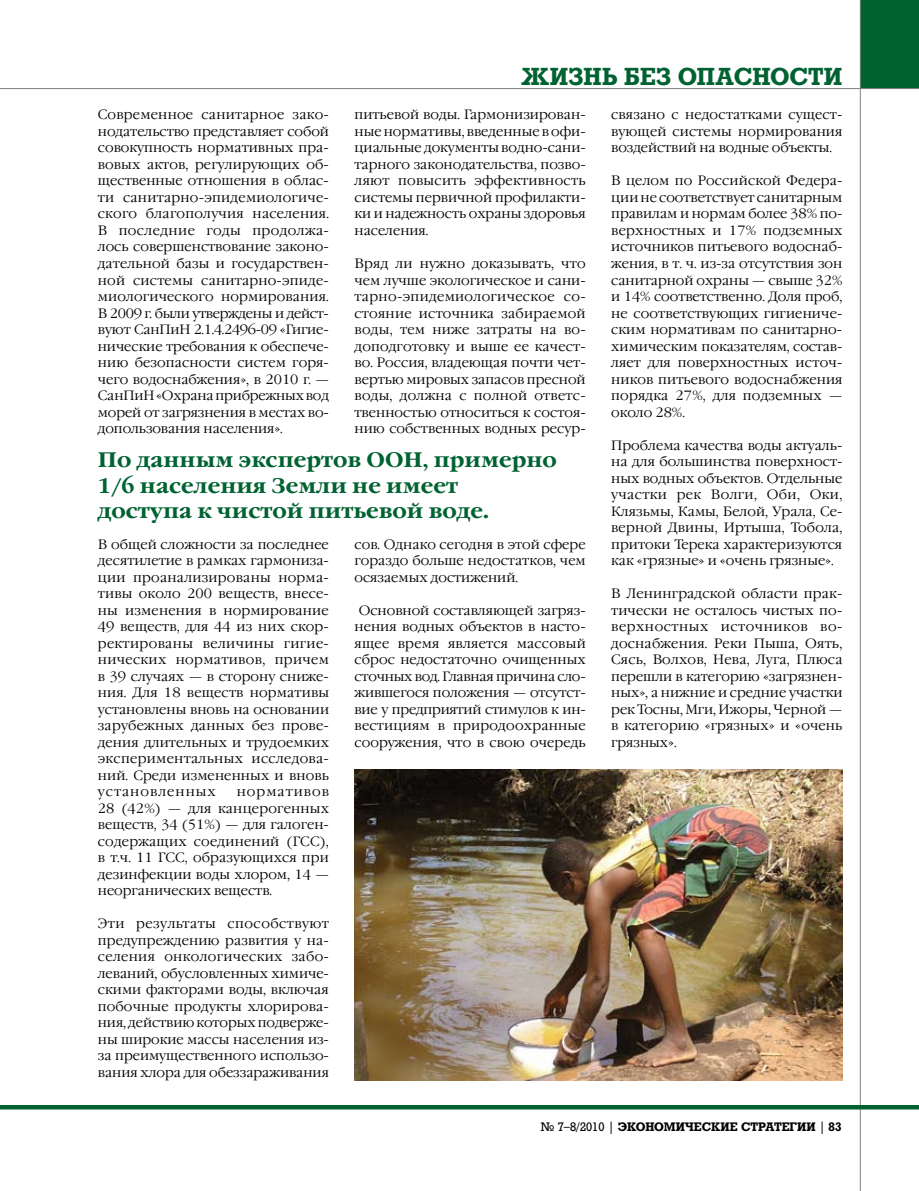
<style>
.page{position:relative;width:919px;height:1191px;background:#fff}
.page>*{position:absolute;margin:0;border:0;box-sizing:border-box;transform-origin:0 0}
.t1{font:700 24px "Rodeo";letter-spacing:-.005em;color:#006231}
.t2{font:700 21px/25.5px "Garamond C";color:#006231}
.t3{font:300 13.5px/16.5px "Garamond C";letter-spacing:.005em;color:#000;text-align:justify}
.t4{font:700 12px "Rodeo";color:#000}
.s1{font-weight:400}
</style>
<div class="page">
<div style="left:859px;top:0;width:59px;height:89px;background:#006231"></div>
<hr style="left:0;top:88px;width:918px;height:1px;background:#808284">
<hr style="left:859px;top:0;width:1px;height:1191px;background:#808284">
<hr style="left:0;top:1105px;width:918px;height:4px;background:#006231">
<img style="left:354px;top:769px;width:488px;height:311px">
<h1 class="t1" style="left:521px;top:62px;width:322px">ЖИЗНЬ БЕЗ ОПАСНОСТИ</h1>
<p class="t3" style="left:98px;top:107px;width:233px">Современное санитарное зако&shy;нодательство представляет собой совокупность нормативных пра&shy;вовых актов, регулирующих об&shy;щественные отношения в облас&shy;ти санитарно-эпидемиологиче&shy;ского благополучия населения.<br>В послед-ние годы продолжа&shy;лось совершенствование законо&shy;дательной базы и государствен&shy;ной системы санитарно-эпиде&shy;миологического нормирования.<br>В 2009 г. были утверждены и дейст&shy;вуют СанПиН 2.1.4.2496-09 «Гигие&shy;нические требования к обеспече&shy;нию безопасности систем горя&shy;чего водоснабжения», в 2010 г. — СанПиН «Охрана прибрежных вод морей от загрязнения в местах во&shy;допользования населения».</p>
<p class="t3" style="left:354px;top:107px;width:233px">питьевой воды. Гармонизирован&shy;ные нормативы, введенные в офи&shy;циальные документы водно-сани&shy;тарного законодательства, позво&shy;ляют повысить эффективность системы первичной профилакти&shy;ки и надежность охраны здоровья населения.</p>
<p class="t3" style="left:354px;top:256px;width:233px">Вряд ли нужно доказывать, что чем лучше экологическое и сани&shy;тарно-эпидемиологическое со&shy;стояние источника забираемой воды, тем ниже затраты на во&shy;доподготовку и выше ее качест&shy;во. Россия, владеющая почти чет&shy;вертью мировых запасов пресной воды, должна с полной ответс&shy;твенностью относиться к состоя&shy;нию собственных водных ресур-</p>
<h2 class="t2" style="left:98px;top:448px;width:460px">По данным экспертов ООН, примерно<br>1/6 населения Земли не имеет доступа к чистой питьевой воде.</h2>
<p class="t3" style="left:98px;top:536px;width:233px">В общей сложности за последнее десятилетие в рамках гармониза&shy;ции проанализированы норма&shy;тивы около 200 веществ, внесе&shy;ны изменения в нормирование 49 веществ, для 44 из них скор&shy;ректированы величины гигие&shy;нических нормативов, причем в 39 случаях — в сторону сниже&shy;ния. Для 18 веществ нормативы установлены вновь на основании зарубежных данных без прове&shy;дения длительных и трудоемких экспериментальных исследова&shy;ний. Среди измененных и вновь установленных</p>
<p class="t3" style="left:98px;top:784px;width:233px;text-indent:139px">нормативов 28 (42%) — для канцерогенных веществ, 34 (51%) — для галоген&shy;содержащих соединений (ГСС), в т.ч. 11 ГСС, образующихся при дезинфекции воды хлором, 14 — неорганических веществ.</p>
<p class="t3" style="left:98px;top:916px;width:233px">Эти результаты способствуют предупреждению развития у на&shy;селения онкологических забо&shy;леваний, обусловленных химиче&shy;скими факторами воды, включая побочные продукты хлорирова&shy;ния, действию которых подверже&shy;ны широкие массы населения из&shy;за преимущественного использо&shy;вания хлора для обеззараживания</p>
<p class="t3" style="left:354px;top:536px;width:233px">сов. Однако сегодня в этой сфере гораздо больше недостатков, чем осязаемых достижений.</p>
<p class="t3" style="left:354px;top:602px;width:233px;text-align:center">Основной составляющей загряз&shy;нения водных объектов в насто&shy;ящее время является массовый сброс недостаточно очищенных сточных вод. Главная причина сло&shy;жившегося положения — отсутст&shy;вие у предприятий стимулов к ин&shy;вестициям в природо-охранные сооружения, что в свою очередь</p>
<p class="t3" style="left:611px;top:107px;width:233px">связано с недостатками сущест&shy;вующей системы нормирования воздействий на водные объекты.</p>
<p class="t3" style="left:611px;top:173px;width:233px">В целом по Российской Федера&shy;ции не соответствует санитарным правилам и нормам более 38% по&shy;верхностных и 17% подземных источников питьевого водоснаб&shy;жения, в т. ч. из-за отсут-ствия зон санитарной охраны — свыше 32% и 14% соответственно. Доля проб, не соответствующих гигиениче&shy;ским нормативам по санитарно&shy;химическим показателям, состав&shy;ляет для поверхност-ных источ&shy;ников питьевого водоснабжения порядка 27%, для подземных — около 28%.</p>
<p class="t3" style="left:611px;top:437px;width:233px">Проблема качества воды актуаль&shy;на для большинства поверхност&shy;ных водных объектов. Отдельные участки рек Волги, Оби, Оки, Клязьмы, Камы, Белой, Урала, Се&shy;верной Двины, Иртыша, Тобола, притоки Терека характеризуются как «грязные» и «очень грязные».</p>
<p class="t3" style="left:611px;top:586px;width:233px">В Ленинградской области прак&shy;тически не осталось чистых по&shy;верхностных источников во&shy;доснабжения. Реки Пыша, Оять, Сясь, Волхов, Нева, Луга, Плюса перешли в категорию «загрязнен&shy;ных», а нижние и средние участки рек Тосны, Мги, Ижоры, Черной — в категорию «грязных» и «очень грязных».</p>
<p class="t4" style="left:540px;top:1119px;width:302px"><span class="s1">№ 7–8/2010 |</span> ЭКОНОМИЧЕСКИЕ СТРАТЕГИИ <span class="s1">|</span> 83</p>
</div>
